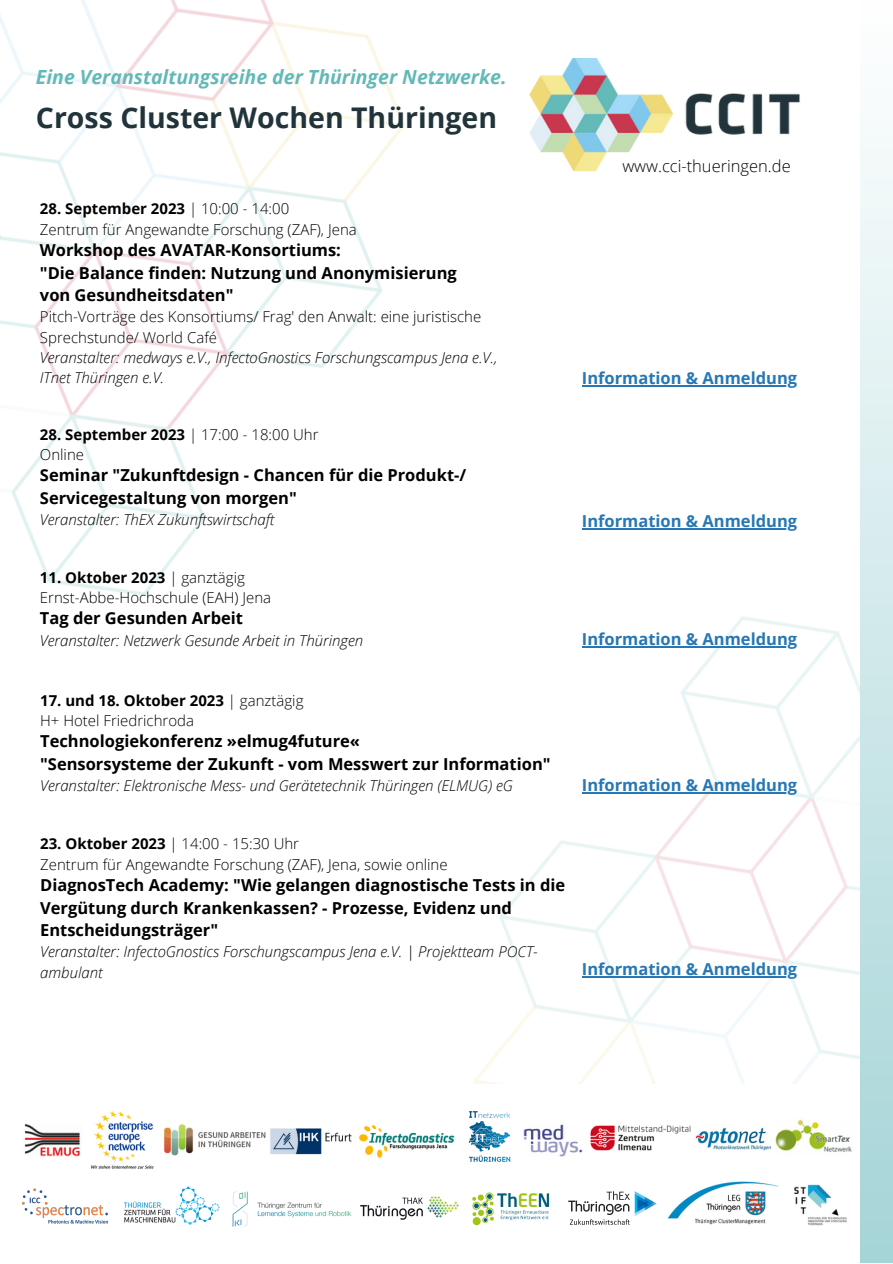
<style>
.page{position:relative;width:893px;height:1264px;background:#fff}
.page>*{position:absolute;margin:0;border:0;box-sizing:border-box;transform-origin:0 0}
.t1{font:700 28.5px "Open Sans";color:#22343b}
.t2{font:italic 700 19.5px "Open Sans";color:#63b9b7}
.t3{font:700 16.5px/22.5px "Open Sans";color:#000}
.t4{font:700 16.5px "Open Sans";color:#2677b4}
.t5{font:300 16.5px "Open Sans";color:#000}
.t6{font:italic 300 15px/20.2px "Open Sans";color:#000}
.t7{font:300 15px/20.2px "Open Sans";color:#000}
.t8{font:700 15px "Open Sans";color:#000}
.s1{font-weight:300}
.s2{font-weight:700}
</style>
<div class="page">
<img style="left:0;top:0;width:860px;height:999px">
<img style="left:521px;top:58px;width:290px;height:119px">
<hr style="left:582px;top:976px;width:215px;height:1px;background:#2677b4">
<hr style="left:582px;top:792px;width:215px;height:1px;background:#2677b4">
<hr style="left:582px;top:646px;width:215px;height:1px;background:#2677b4">
<hr style="left:582px;top:528px;width:215px;height:1px;background:#2677b4">
<hr style="left:582px;top:385px;width:215px;height:1px;background:#2677b4">
<div style="left:860px;top:0;width:32px;height:1262px;background:linear-gradient(to bottom,#feffff,#a5d4d7)"></div>
<img style="left:24px;top:1123px;width:56px;height:34px">
<img style="left:523px;top:1124px;width:60px;height:33px">
<img style="left:794px;top:1184px;width:53px;height:42px">
<img style="left:472px;top:1192px;width:78px;height:34px">
<img style="left:22px;top:1188px;width:86px;height:36px">
<img style="left:695px;top:1127px;width:74px;height:24px">
<img style="left:468px;top:1111px;width:43px;height:51px">
<img style="left:590px;top:1125px;width:101px;height:26px">
<img style="left:270px;top:1128px;width:82px;height:27px">
<img style="left:358px;top:1125px;width:97px;height:32px">
<img style="left:164px;top:1124px;width:102px;height:32px">
<img style="left:123px;top:1186px;width:96px;height:38px">
<img style="left:667px;top:1181px;width:112px;height:43px">
<img style="left:91px;top:1111px;width:63px;height:58px">
<img style="left:232px;top:1191px;width:120px;height:36px">
<img style="left:568px;top:1191px;width:89px;height:34px">
<img style="left:360px;top:1196px;width:99px;height:24px">
<img style="left:769px;top:1119px;width:83px;height:33px">
<p class="t2" style="left:36px;top:64px;width:472px">Eine Veranstaltungsreihe der Thüringer Netzwerke.</p>
<p class="t1" style="left:36px;top:97px;width:462px">Cross Cluster Wochen Thüringen</p>
<p class="t8" style="left:40px;top:198px;width:251px">28. September 2023 <span class="s1">| 10:00 - 14:00</span></p>
<p class="t7" style="left:40px;top:219px;width:318px">Zentrum für Angewandte Forschung (ZAF), Jena</p>
<p class="t3" style="left:40px;top:238px;width:302px">Workshop des AVATAR-Konsortiums:</p>
<p class="t3" style="left:40px;top:261px;width:418px">"Die Balance finden: Nutzung und Anonymisierung</p>
<p class="t3" style="left:40px;top:283px;width:195px">von Gesundheitsdaten"</p>
<p class="t7" style="left:40px;top:306px;width:443px">Pitch-Vorträge des Konsortiums/ Frag' den Anwalt: eine juristische<br>Sprechstunde/ World Café</p>
<p class="t6" style="left:40px;top:347px;width:459px">Veranstalter: medways e.V., InfectoGnostics Forschungscampus Jena e.V.,</p>
<p class="t6" style="left:40px;top:367px;width:126px">ITnet Thüringen e.V.</p>
<p class="t5" style="left:622px;top:154px;width:170px">www.cci-thueringen.de</p>
<p class="t4" style="left:582px;top:366px;width:217px">Information &amp; Anmeldung</p>
<p class="t8" style="left:40px;top:424px;width:280px">28. September 2023 <span class="s1">| 17:00 - 18:00 Uhr</span></p>
<p class="t7" style="left:40px;top:444px;width:46px">Online</p>
<p class="t3" style="left:40px;top:464px;width:428px">Seminar "Zukunftdesign - Chancen für die Produkt-/<br>Servicegestaltung von morgen"</p>
<p class="t6" style="left:40px;top:509px;width:236px">Veranstalter: ThEX Zukunftswirtschaft</p>
<p class="t4" style="left:582px;top:509px;width:217px">Information &amp; Anmeldung</p>
<p class="t8" style="left:40px;top:566px;width:206px">11. Oktober 2023 <span class="s1">| ganztägig</span></p>
<p class="t7" style="left:40px;top:587px;width:233px">Ernst-Abbe-Hochschule (EAH) Jena</p>
<p class="t3" style="left:40px;top:606px;width:204px">Tag der Gesunden Arbeit</p>
<p class="t6" style="left:40px;top:629px;width:325px">Veranstalter: Netzwerk Gesunde Arbeit in Thüringen</p>
<p class="t4" style="left:582px;top:627px;width:217px">Information &amp; Anmeldung</p>
<p class="t8" style="left:40px;top:689px;width:265px">17. und 18. Oktober 2023 <span class="s1">| ganztägig</span></p>
<p class="t7" style="left:40px;top:709px;width:155px">H+ Hotel Friedrichroda</p>
<p class="t3" style="left:40px;top:729px;width:321px">Technologiekonferenz »elmug4future«</p>
<p class="t3" style="left:40px;top:752px;width:512px">"Sensorsysteme der Zukunft - vom Messwert zur Information"</p>
<p class="t6" style="left:40px;top:775px;width:474px">Veranstalter: Elektronische Mess- und Gerätetechnik Thüringen (ELMUG) eG</p>
<p class="t4" style="left:582px;top:773px;width:217px">Information &amp; Anmeldung</p>
<p class="t7" style="left:40px;top:833px;width:260px"><span class="s2">23. Oktober 2023</span> | 14:00 - 15:30 Uhr</p>
<p class="t7" style="left:40px;top:853px;width:409px">Zentrum für Angewandte Forschung (ZAF), Jena, sowie online</p>
<p class="t3" style="left:40px;top:873px;width:526px">DiagnosTech Academy: "Wie gelangen diagnostische Tests in die<br>Vergütung durch Krankenkassen? - Prozesse, Evidenz und<br>Entscheidungsträger"</p>
<p class="t6" style="left:40px;top:941px;width:499px">Veranstalter: InfectoGnostics Forschungscampus Jena e.V. | Projektteam POCT&shy;ambulant</p>
<p class="t4" style="left:582px;top:957px;width:217px">Information &amp; Anmeldung</p>
</div>
